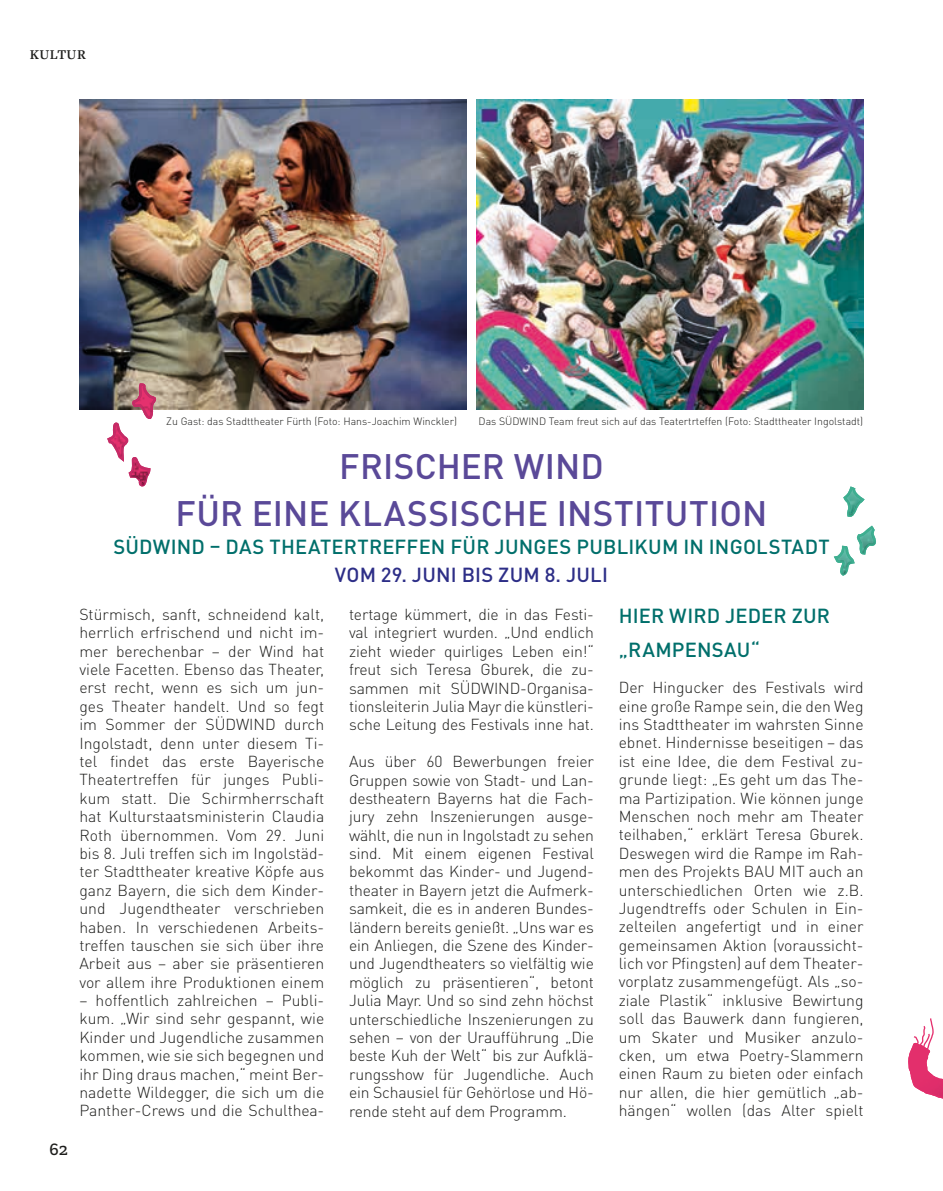
<style>
.page{position:relative;width:943px;height:1191px;background:#fff}
.page>*{position:absolute;margin:0;border:0;box-sizing:border-box;transform-origin:0 0}
.t1{font:500 35px/47.2px "DIN Pro";letter-spacing:.01em;color:#5a4998;text-align:center}
.t2{font:500 20.12px/33.2px "DIN Pro";letter-spacing:.01em;color:#006f6b}
.t3{font:500 20.12px "DIN Pro";letter-spacing:.01em;color:#2d2e87}
.t4{font:500 17.5px "Zilla Slab";color:#1d1d1b}
.t5{font:300 15.75px/18.4px "DIN Pro";color:#1d1d1b;text-align:justify}
.t6{font:600 14px "Freight Text Pro";letter-spacing:.03em;color:#1d1d1b}
.t7{font:300 10.5px "DIN Pro";color:#1d1d1b}
</style>
<div class="page">
<img style="left:476px;top:99px;width:387px;height:310px">
<img style="left:79px;top:99px;width:387px;height:310px">
<svg style="left:908px;top:1018px;width:35px;height:81px"></svg>
<img style="left:856px;top:525px;width:20px;height:30px">
<img style="left:833px;top:546px;width:21px;height:30px">
<img style="left:843px;top:486px;width:21px;height:31px">
<svg style="left:107px;top:383px;width:44px;height:103px"></svg>
<img style="left:129px;top:457px;width:21px;height:24px">
<img style="left:107px;top:422px;width:23px;height:40px">
<img style="left:132px;top:383px;width:24px;height:36px">
<p class="t6" style="left:30px;top:46px;width:57px">KULTUR</p>
<p class="t7" style="left:166px;top:414px;width:292px">Zu Gast: das Stadttheater Fürth (Foto: Hans-Joachim Winckler)</p>
<p class="t7" style="left:478px;top:414px;width:386px">Das SÜDWIND Team freut sich auf das Teatertrteffen (Foto: Stadttheater Ingolstadt)</p>
<h1 class="t1" style="left:175px;top:441px;width:593px">FRISCHER WIND<br>FÜR EINE KLASSISCHE INSTITUTION</h1>
<p class="t2" style="left:113px;top:529px;width:717px">SÜDWIND – DAS THEATERTREFFEN FÜR JUNGES PUBLIKUM IN INGOLSTADT</p>
<p class="t3" style="left:335px;top:561px;width:275px">VOM 29. JUNI BIS ZUM 8. JULI</p>
<p class="t4" style="left:50px;top:1139px;width:20px">62</p>
<p class="t5" style="left:79px;top:604px;width:246px">Stürmisch, sanft, schneidend kalt, herrlich erfrischend und nicht im&shy;mer berechenbar – der Wind hat viele Facetten. Ebenso das Theater, erst recht, wenn es sich um jun&shy;ges Theater handelt. Und so fegt im Sommer der SÜDWIND durch Ingolstadt, denn unter diesem Ti&shy;tel findet das erste Bayerische Theatertreffen für junges Publi&shy;kum statt. Die Schirmherrschaft hat Kulturstaatsministerin Claudia Roth übernommen. Vom 29. Juni bis 8. Juli treffen sich im Ingolstäd&shy;ter Stadttheater kreative Köpfe aus ganz Bayern, die sich dem Kinder&shy;und Jugendtheater verschrieben haben. In verschiedenen Arbeits&shy;treffen tauschen sie sich über ihre Arbeit aus – aber sie präsentieren vor allem ihre Produktionen einem</p>
<p class="t5" style="left:79px;top:990px;width:246px">– hoffentlich zahlreichen – Publi&shy;kum. „Wir sind sehr gespannt, wie Kinder und Jugendliche zusammen kommen, wie sie sich begegnen und ihr Ding draus machen,“ meint Ber&shy;nadette Wildegger, die sich um die Panther-Crews und die Schulthea-</p>
<p class="t5" style="left:349px;top:604px;width:246px">tertage kümmert, die in das Festi&shy;val integriert wurden. „Und endlich zieht wieder quirliges Leben ein!“ freut sich Teresa Gburek, die zu&shy;sammen mit SÜDWIND-Organisa&shy;tionsleiterin Julia Mayr die künstleri&shy;sche Leitung des Festivals inne hat.</p>
<p class="t5" style="left:349px;top:751px;width:246px">Aus über 60 Bewerbungen freier Gruppen sowie von Stadt- und Lan&shy;destheatern Bayerns hat die Fach&shy;jury zehn Inszenierungen ausge&shy;wählt, die nun in Ingolstadt zu sehen sind. Mit einem eigenen Festival bekommt das Kinder- und Jugend&shy;theater in Bayern jetzt die Aufmerk&shy;samkeit, die es in anderen Bundes&shy;ländern bereits genießt. „Uns war es ein Anliegen, die Szene des Kinder&shy;und Jugendtheaters so vielfältig wie möglich zu präsentieren“, betont Julia Mayr. Und so sind zehn höchst unterschiedliche Inszenierungen zu sehen – von der Uraufführung „Die beste Kuh der Welt“ bis zur Aufklä&shy;rungsshow für Jugendliche. Auch ein Schausiel für Gehörlose und Hö&shy;rende steht auf dem Programm.</p>
<p class="t2" style="left:618px;top:598px;width:213px">HIER WIRD JEDER ZUR „RAMPENSAU“</p>
<p class="t5" style="left:618px;top:678px;width:246px">Der Hingucker des Festivals wird eine große Rampe sein, die den Weg ins Stadttheater im wahrsten Sinne ebnet. Hindernisse beseitigen – das ist eine Idee, die dem Festival zu&shy;grunde liegt: „Es geht um das The&shy;ma Partizipation. Wie können junge Menschen noch mehr am Theater teilhaben,“ erklärt Teresa Gburek.<br>Deswegen wird die Rampe im Rah&shy;men des Projekts BAU MIT auch an unterschiedlichen Orten wie z.B.<br>Jugendtreffs oder Schulen in Ein&shy;zelteilen angefertigt und in einer gemeinsamen Aktion (voraussicht&shy;lich vor Pfingsten) auf dem Theater&shy;vorplatz zusammengefügt. Als „so&shy;ziale Plastik“ inklusive Bewirtung soll das Bauwerk dann fungieren, um Skater und Musiker anzulo&shy;cken, um etwa Poetry-Slammern einen Raum zu bieten oder einfach nur allen, die hier gemütlich „ab&shy;hängen“ wollen (das Alter spielt</p>
</div>
